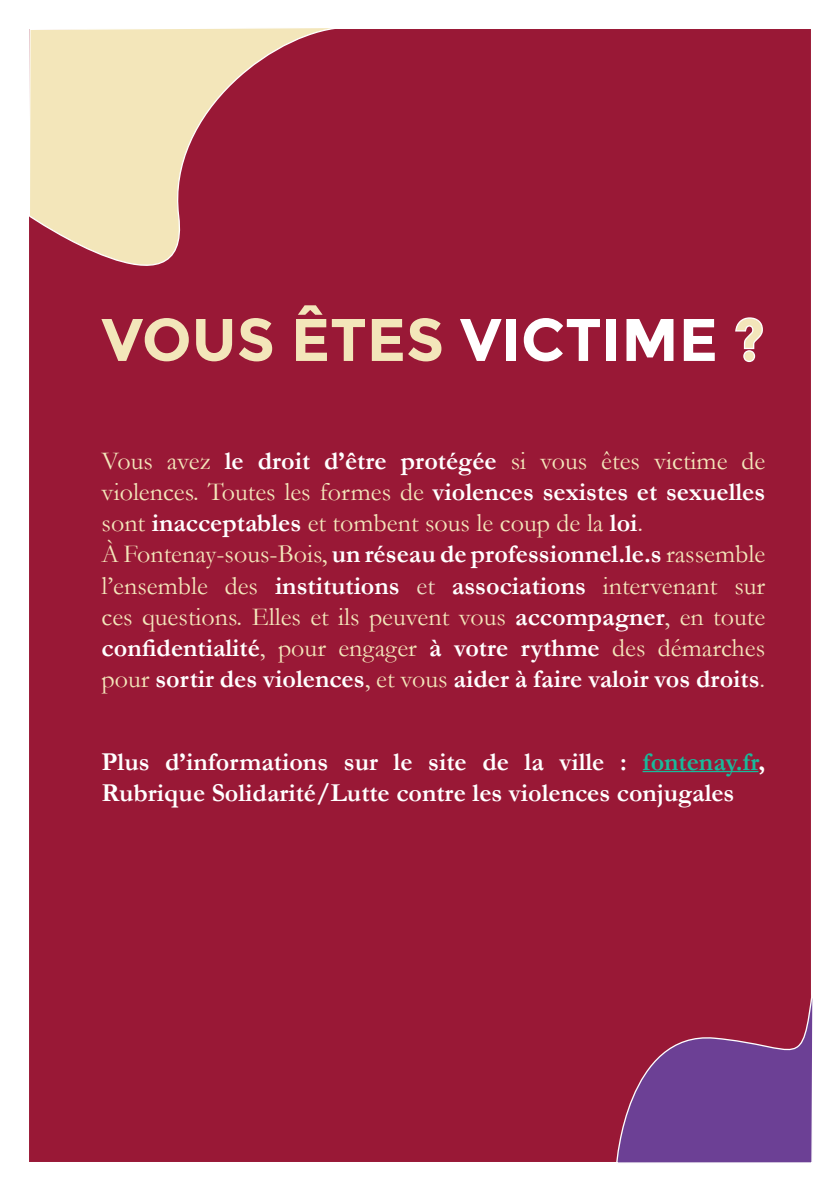
<style>
.page{position:relative;width:840px;height:1191px;background:#fff}
.page>*{position:absolute;margin:0;border:0;box-sizing:border-box;transform-origin:0 0}
.t1{font:700 60px "Montserrat";color:#f3e6ba}
.t2{font:700 26px/31.2px "Garamond";color:#fff;text-align:justify}
.t3{font:26px/31.2px "Garamond";color:#f3e6ba;text-align:justify}
.s1{color:#fff}
.s2{font-weight:700;color:#fff}
.s3{color:#ede1c5}
.s4{font-weight:400;color:#f3e6ba}
.s5{font-weight:400;color:#ede1c5}
.s6{color:#19ba9b}
</style>
<div class="page">
<div style="left:28px;top:28px;width:783px;height:1135px;background:#991836;border:1px solid #fff"></div>
<svg style="left:28px;top:28px;width:321px;height:299px"></svg>
<svg style="left:614px;top:965px;width:199px;height:198px"></svg>
<hr style="left:642px;top:771px;width:116px;height:1px;background:#19ba9b">
<p class="t1" style="left:101px;top:304px;width:664px">VOUS ÊTES <span class="s1">VICTIME</span> ?</p>
<p class="t3" style="left:101px;top:445px;width:664px">Vous avez <span class="s2">le droit d’être protégée</span> si vous êtes victime de violences. Toutes les formes de <span class="s2">violences sexistes et sexuelles </span>sont <span class="s2">inacceptables</span> et tombent sous le coup de la <span class="s2">loi</span><span class="s3">.</span></p>
<p class="t2" style="left:101px;top:538px;width:664px"><span class="s4">À Fontenay-sous-Bois,</span> un réseau de professionnel.le.s <span class="s4">rassemble l’ensemble des</span> institutions <span class="s5">et</span> associations <span class="s4">intervenant sur ces questions. Elles et ils peuvent vous</span> accompagner<span class="s5">,</span> <span class="s4">en toute </span>confidentialité<span class="s5">,</span> <span class="s4">pour engager</span> à votre rythme <span class="s4">des démarches pour</span> sortir des violences<span class="s5">,</span> <span class="s4">et vous</span> aider à faire valoir vos droits<span class="s5">.</span></p>
<p class="t2" style="left:101px;top:745px;width:664px">Plus d’informations sur le site de la ville : <span class="s6">fontenay.fr</span>,<br>Rubrique Solidarité/Lutte contre les violences conjugales</p>
</div>
